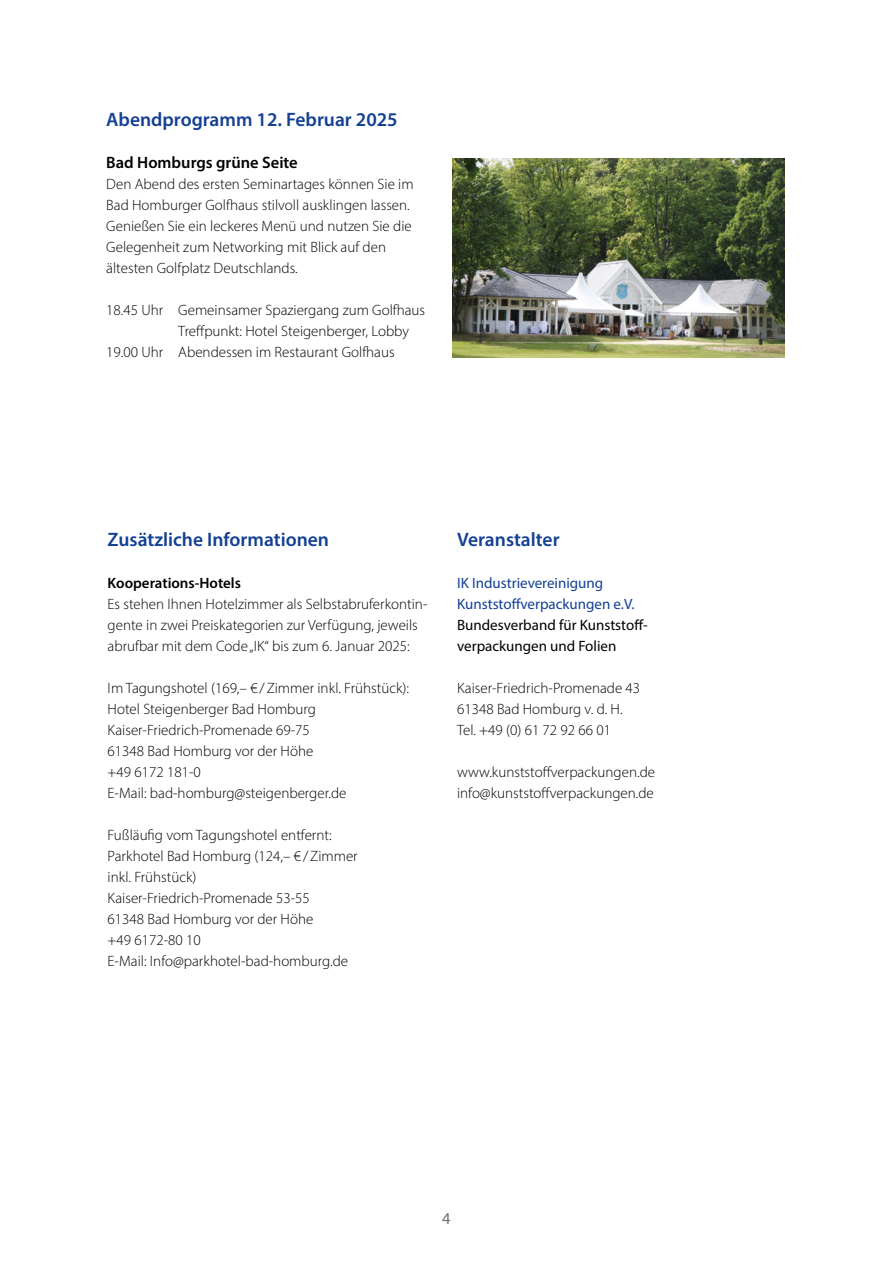
<style>
.page{position:relative;width:893px;height:1263px;background:#fff}
.page>*{position:absolute;margin:0;border:0;box-sizing:border-box;transform-origin:0 0}
.blau_fett{font:600 19.5px "Myriad Pro";color:#134094}
.Fließtext{font:600 16.5px "Myriad Pro";color:#000}
.t1{font:16.5px "Myriad Pro";color:#6f6f6e}
.Fließtext_light_10_13{font:300 15px/21px "Myriad Pro";color:#000}
.fließ{font:300 15px/21px "Myriad Pro";color:#000}
.fließ-2{font:15px/21px "Myriad Pro";color:#134094}
.Fließtext_light_10_13-2{font:600 15px "Myriad Pro";color:#000}
.s1{color:#000}
</style>
<div class="page">
<img style="left:453px;top:159px;width:332px;height:198px">
<p class="blau_fett" style="left:106px;top:107px;width:293px">Abendprogramm 12. Februar 2025</p>
<p class="Fließtext" style="left:106px;top:152px;width:193px">Bad Homburgs grüne Seite</p>
<p class="Fließtext_light_10_13" style="left:106px;top:173px;width:309px">Den Abend des ersten Seminartages können Sie im Bad Homburger Golfhaus stilvoll ausklingen lassen.<br>Genießen Sie ein leckeres Menü und nutzen Sie die Gelegenheit zum Networking mit Blick auf den ältesten Golfplatz Deutschlands.</p>
<p class="Fließtext_light_10_13" style="left:106px;top:299px;width:320px">18.45 Uhr Gemeinsamer Spaziergang zum Golfhaus</p>
<p class="Fließtext_light_10_13" style="left:178px;top:320px;width:232px">Treffpunkt: Hotel Steigenberger, Lobby</p>
<p class="Fließtext_light_10_13" style="left:106px;top:341px;width:290px">19.00 Uhr Abendessen im Restaurant Golfhaus</p>
<p class="blau_fett" style="left:108px;top:527px;width:223px">Zusätzliche Informationen</p>
<p class="Fließtext_light_10_13-2" style="left:108px;top:573px;width:135px">Kooperations-Hotels</p>
<p class="Fließtext_light_10_13" style="left:108px;top:593px;width:321px">Es stehen Ihnen Hotelzimmer als Selbstabruferkontin&shy;gente in zwei Preiskategorien zur Verfügung, jeweils abrufbar mit dem Code „IK“ bis zum 6. Januar 2025:</p>
<p class="Fließtext_light_10_13" style="left:108px;top:677px;width:303px">Im Tagungshotel (169,– € /Zimmer inkl. Frühstück):</p>
<p class="Fließtext_light_10_13" style="left:108px;top:698px;width:210px">Hotel Steigenberger Bad Homburg</p>
<p class="Fließtext_light_10_13" style="left:108px;top:719px;width:204px">Kaiser-Friedrich-Promenade 69-75</p>
<p class="Fließtext_light_10_13" style="left:108px;top:740px;width:207px">61348 Bad Homburg vor der Höhe</p>
<p class="Fließtext_light_10_13" style="left:108px;top:761px;width:95px">+49 6172 181-0</p>
<p class="Fließtext_light_10_13" style="left:108px;top:782px;width:240px">E-Mail: bad-homburg@steigenberger.de</p>
<p class="Fließtext_light_10_13" style="left:108px;top:824px;width:226px">Fußläufig vom Tagungshotel entfernt:</p>
<p class="Fließtext_light_10_13" style="left:108px;top:845px;width:252px">Parkhotel Bad Homburg (124,– € /Zimmer inkl. Frühstück)</p>
<p class="Fließtext_light_10_13" style="left:108px;top:887px;width:204px">Kaiser-Friedrich-Promenade 53-55</p>
<p class="Fließtext_light_10_13" style="left:108px;top:908px;width:207px">61348 Bad Homburg vor der Höhe</p>
<p class="Fließtext_light_10_13" style="left:108px;top:929px;width:95px">+49 6172-80 10</p>
<p class="Fließtext_light_10_13" style="left:108px;top:950px;width:242px">E-Mail: Info@parkhotel-bad-homburg.de</p>
<p class="blau_fett" style="left:457px;top:527px;width:104px">Veranstalter</p>
<p class="fließ-2" style="left:457px;top:572px;width:192px">IK Industrievereinigung<br>Kunststoffverpackungen e.V.<br><span class="s1">Bundesverband für Kunststoff&shy;verpackungen und Folien</span></p>
<p class="fließ" style="left:457px;top:677px;width:185px">Kaiser-Friedrich-Promenade 43<br>61348 Bad Homburg v. d. H.<br>Tel. +49 (0) 61 72 92 66 01</p>
<p class="fließ" style="left:457px;top:761px;width:199px">www.kunststoffverpackungen.de info@kunststoffverpackungen.de</p>
<p class="t1" style="left:442px;top:1208px;width:10px">4</p>
</div>
